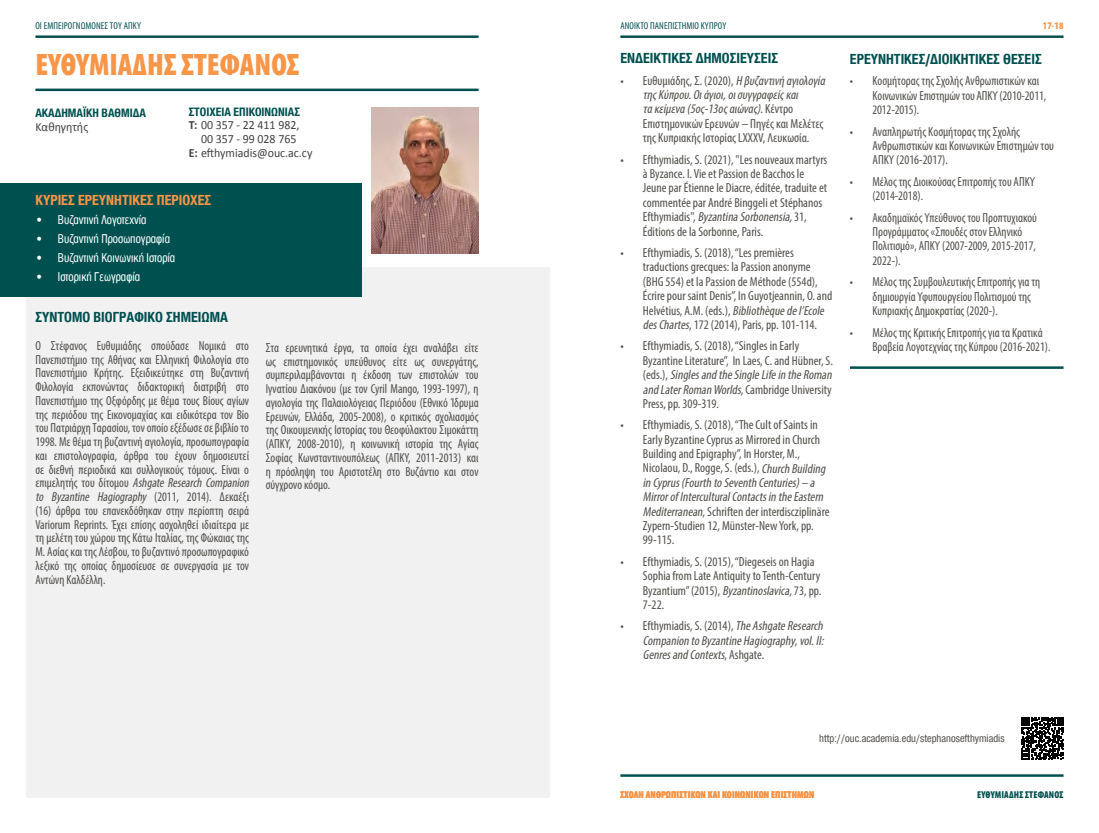
<style>
.page{position:relative;width:1099px;height:833px;background:#fff}
.page>*{position:absolute;margin:0;border:0;box-sizing:border-box;transform-origin:0 0}
.t1{font:700 31.25px "Myriad Condensed Greek";color:#f79548}
.t2{font:700 15px "CF Helvetica Cond";color:#005050}
.t3{font:700 15px "CF Helvetica Cond";color:#f79548}
.t4{font:condensed 13.12px/13.8px "Myriad Pro";color:#524f4a;scale:.95 1}
.t5{font:condensed 13.12px/14.4px "Myriad Pro";color:#524f4a}
.t6{font:italic condensed 13.12px/14.4px "Myriad Pro";color:#524f4a;text-align:justify}
.t7{font:13.12px "CF Helvetica Cond";color:#fff;scale:.95 1}
.t8{font:condensed 13.12px/14.4px "Myriad Pro";color:#524f4a;scale:.96 1}
.t9{font:12.5px "Calibri";color:#414042;scale:.95 1}
.t10{font:700 12.5px "CF Helvetica Cond";color:#005050}
.t11{font:11.25px "CF Helvetica Cond";color:#524f4a}
.t12{font:10px "Myriad Condensed Greek";letter-spacing:.01em;color:#005050}
.t13{font:700 10px "Myriad Condensed Greek";letter-spacing:.01em;color:#f79548}
.t14{font:700 10px "Myriad Condensed Greek";letter-spacing:.01em;color:#005050}
.s1{font-weight:700}
.s2{font-style:italic}
.s3{font-style:normal}
</style>
<div class="page">
<hr style="left:850px;top:366px;width:213px;height:3px;background:#005050">
<div style="left:26px;top:267px;width:523px;height:530px;background:#f1f1f2"></div>
<div style="left:0;top:183px;width:361px;height:114px;background:#005050"></div>
<hr style="left:35px;top:89px;width:443px;height:2px;background:#005050">
<hr style="left:35px;top:35px;width:443px;height:3px;background:#005050">
<hr style="left:620px;top:35px;width:443px;height:3px;background:#005050">
<img style="left:372px;top:107px;width:106px;height:146px">
<svg style="left:1021px;top:717px;width:42px;height:42px"></svg>
<hr style="left:620px;top:774px;width:443px;height:3px;background:#005050">
<p class="t12" style="left:35px;top:21px;width:107px">ΟΙ ΕΜΠΕΙΡΟΓΝΏΜΟΝΕΣ ΤΟΥ ΑΠΚΥ</p>
<p class="t12" style="left:620px;top:21px;width:107px">ΑΝΟΙΚΤΟ ΠΑΝΕΠΙΣΤΗΜΙΟ ΚΥΠΡΟΥ</p>
<p class="t13" style="left:1042px;top:20px;width:22px">17-18</p>
<h1 class="t1" style="left:35px;top:49px;width:265px">ΕΥΘΥΜΙΆΔΗΣ ΣΤΈΦΑΝΟΣ</h1>
<p class="t10" style="left:35px;top:106px;width:112px">ΑΚΑΔΗΜΑΪΚΗ ΒΑΘΜΙΔΑ</p>
<p class="t9" style="left:35px;top:118px;width:57px">Καθηγητής</p>
<p class="t10" style="left:189px;top:105px;width:113px">ΣΤΟΙΧΕΙΑ ΕΠΙΚΟΙΝΩΝΙΑΣ</p>
<p class="t9" style="left:189px;top:117px;width:118px"><span class="s1">T:</span> 00 357 - 22 411 982,</p>
<p class="t9" style="left:201px;top:130px;width:102px">00 357 - 99 028 765</p>
<p class="t9" style="left:189px;top:144px;width:132px"><span class="s1">E:</span> efthymiadis@ouc.ac.cy</p>
<p class="t3" style="left:35px;top:192px;width:177px">ΚΥΡΙΕΣ ΕΡΕΥΝΗΤΙΚΕΣ ΠΕΡΙΟΧΕΣ</p>
<p class="t7" style="left:35px;top:212px;width:119px">• Βυζαντινή Λογοτεχνία</p>
<p class="t7" style="left:35px;top:231px;width:143px">• Βυζαντινή Προσωπογραφία</p>
<p class="t7" style="left:35px;top:251px;width:149px">• Βυζαντινή Κοινωνική Ιστορία</p>
<p class="t7" style="left:35px;top:270px;width:112px">• Ιστορική Γεωγραφία</p>
<p class="t2" style="left:35px;top:309px;width:194px">ΣΥΝΤΟΜΟ ΒΙΟΓΡΑΦΙΚΟ ΣΗΜΕΙΩΜΑ</p>
<p class="t4" style="left:35px;top:338px;width:229px">Ο Στέφανος Ευθυμιάδης σπούδασε Νομικά στο Πανεπιστήμιο της Αθήνας και Ελληνική Φιλολογία στο Πανεπιστήμιο Κρήτης. Εξειδικεύτηκε στη Βυζαντινή Φιλολογία εκπονώντας διδακτορική διατριβή στο Πανεπιστήμιο της Οξφόρδης με θέμα τους Βίους αγίων της περιόδου της Εικονομαχίας και ειδικότερα τον Βίο του Πατριάρχη Ταρασίου, τον οποίο εξέδωσε σε βιβλίο το 1998. Με θέμα τη βυζαντινή αγιολογία, προσωπογραφία και επιστολογραφία, άρθρα του έχουν δημοσιευτεί σε διεθνή περιοδικά και συλλογικούς τόμους. Είναι ο επ ι μ ελ η τ ή ς το υ δ ίτο μ ο υ <span class="s2">Ashgate Research Companion to Byzantine Hagiography</span> ( 2 0 1 1 , 2 0 1 4) . Δ ε κα έ ξ ι (16) άρθρα του επανεκδόθηκαν στην περίοπτη σειρά Variorum Reprints. Έχει επίσης ασχοληθεί ιδιαίτερα με τη μελέτη του χώρου της Κάτω Ιταλίας, της Φώκαιας της Μ. Ασίας και της Λέσβου, το βυζαντινό προσωπογραφικό λεξικό της οποίας δημοσίευσε σε συνεργασία με τον Αντώνη Καλδέλλη.</p>
<p class="t4" style="left:266px;top:340px;width:225px;text-align:justify">Στα ερευνητικά έργα, τα οποία έχει αναλάβει είτε ως επιστημονικός υπεύθυνος είτε ως συνεργάτης, συμπεριλαμβάνονται η έκδοση των επιστολών του Ιγνατίου Διακόνου (με τον Cyril Mango, 1993-1997), η αγιολογία της Παλαιoλόγειας Περιόδου (Εθνικό Ίδρυμα Ερευνών, Ελλάδα, 2005-2008), ο κριτικός σχολιασμός της Οικουμενικής Ιστορίας του Θεοφύλακτου Σιμοκάττη (ΑΠΚΥ, 2008-2010), η κοινωνική ιστορία της Αγίας Σοφίας Κωνσταντινουπόλεως (ΑΠΚY, 2011-2013) και η πρόσληψη του Αριστοτέλη στο Βυζάντιο και στον σύγχρονο κόσμο.</p>
<p class="t2" style="left:620px;top:50px;width:159px">ΕΝΔΕΙΚΤΙΚΕΣ ΔΗΜΟΣΙΕΥΣΕΙΣ</p>
<p class="t5" style="left:643px;top:73px;width:186px;text-indent:-22px">• Ευθυμιάδης, Σ. (2020), <span class="s2">Η βυζαντινή αγιολογία τηςΚύπρου.Οιάγιοι,οισυγγραφείςκαι<br>τα κείμενα (5ος-13οςαιώνας)</span>. Κ έ ν τ ρ ο Επιστημονικών Ερευνών – Πηγές και Μελέτες της Κυπριακής Ιστορίας LXXXV, Λευκωσία.</p>
<p class="t5" style="left:643px;top:152px;width:186px;text-indent:-22px">• Efthymiadis, S. (2021), "Les nouveaux martyrs à Byzance. I. Vie et Passion de Bacchos le Jeune par Étienne le Diacre, éditée, traduite et commentée par André Binggeli et Stéphanos E ft h y m i a d i s ", <span class="s2">ByzantinaSorbonensia,</span>3 1 , Éditions de la Sorbonne, Paris.</p>
<p class="t5" style="left:643px;top:245px;width:191px;text-indent:-22px">• Efthymiadis, S. (2018), “Les premières traductions grecques: la Passion anonyme (BHG 554) et la Passion de Méthode (554d), Écrire pour saint Denis”, In Guyotjeannin, O. and Helvétius, A.M. (eds.), <span class="s2">Bibliothèquedel’Ecole desChartes</span>, 172 (2014), Paris, pp. 101-114.</p>
<p class="t5" style="left:643px;top:339px;width:193px;text-indent:-22px">• Efthymiadis, S. (2018), “Singles in Early Byzantine Literature”, In Laes, C. and Hübner, S. ( e d s . ) , <span class="s2">Singlesand theSingleLifein theRoman and LaterRoman Worlds</span>, Cambridge University Press, pp. 309-319.</p>
<p class="t5" style="left:643px;top:418px;width:188px;text-indent:-22px">• Efthymiadis, S. (2018), “The Cult of Saints in Early Byzantine Cyprus as Mirrored in Church Building and Epigraphy”, In Horster, M., Nicolaou, D., Rogge, S. (eds.), <span class="s2">Church Building in Cyprus(Fourth toSeventh Centuries)– a Mirrorof InterculturalContactsin theEastern Mediterranean</span>, Schriften der interdiscziplinäre Zypern-Studien 12, Münster-New York, pp.<br>99-115.</p>
<p class="t5" style="left:643px;top:554px;width:180px;text-indent:-22px">• Efthymiadis, S. (2015), “Diegeseis on Hagia Sophia from Late Antiquity to Tenth-Century Byzantium” (2015), <span class="s2">Byzantinoslavica</span>, 73, pp.<br>7-22.</p>
<p class="t6" style="left:643px;top:619px;width:185px;text-indent:-22px"><span class="s3">• Efthymiadis, S. (2014),</span> TheAshgateResearch Companion toByzantineHagiography<span class="s3">,</span> vol.II:<br>Genresand Contexts<span class="s3">, A s h g a t e .</span></p>
<p class="t2" style="left:850px;top:51px;width:193px">ΕΡΕΥΝΗΤΙΚΕΣ/ΔΙΟΙΚΗΤΙΚΕΣ ΘΕΣΕΙΣ</p>
<p class="t8" style="left:872px;top:74px;width:182px;text-indent:-23px">• Κοσμήτορας της Σχολής Ανθρωπιστικών και<br>Κοινωνικών Επιστημών του ΑΠΚΥ (2010-2011,<br>2012-2015).</p>
<p class="t5" style="left:872px;top:124px;width:183px;text-indent:-22px">• Αναπληρωτής Κοσμήτορας της Σχολής<br>Ανθρωπιστικών και Κοινωνικών Επιστημών του<br>ΑΠΚΥ (2016-2017).</p>
<p class="t4" style="left:872px;top:174px;width:173px;line-height:14.4px;text-indent:-23px">• Μέλος της Διοικούσας Επιτροπής του ΑΠΚΥ (2014-2018).</p>
<p class="t4" style="left:872px;top:210px;width:175px;line-height:14.4px;text-indent:-23px">• Ακαδημαϊκός Υπεύθυνος του Προπτυχιακού<br>Προγράμματος «Σπουδές στον Ελληνικό<br>Πολιτισμό», ΑΠΚΥ (2007-2009, 2015-2017,<br>2022-).</p>
<p class="t4" style="left:872px;top:275px;width:178px;line-height:14.4px;text-indent:-23px">• Μέλος της Συμβουλευτικής Επιτροπής για τη δημιουργία Υφυπουργείου Πολιτισμού της<br>Κυπριακής Δημοκρατίας (2020-).</p>
<p class="t4" style="left:872px;top:325px;width:189px;line-height:14.4px;text-indent:-23px">• Μέλος της Κριτικής Επιτροπής για τα Κρατικά<br>Βραβεία Λογοτεχνίας της Κύπρου (2016-2021).</p>
<p class="t11" style="left:819px;top:732px;width:187px">http://ouc.academia.edu/stephanosefthymiadis</p>
<p class="t13" style="left:620px;top:789px;width:196px">ΣΧΟΛΗ ΑΝΘΡΩΠΙΣΤΙΚΩΝ ΚΑΙ ΚΟΙΝΩΝΙΚΩΝ ΕΠΙΣΤΗΜΩΝ</p>
<p class="t14" style="left:977px;top:789px;width:88px">ΕΥΘΥΜΙΑΔΗΣ ΣΤΕΦΑΝΟΣ</p>
</div>
